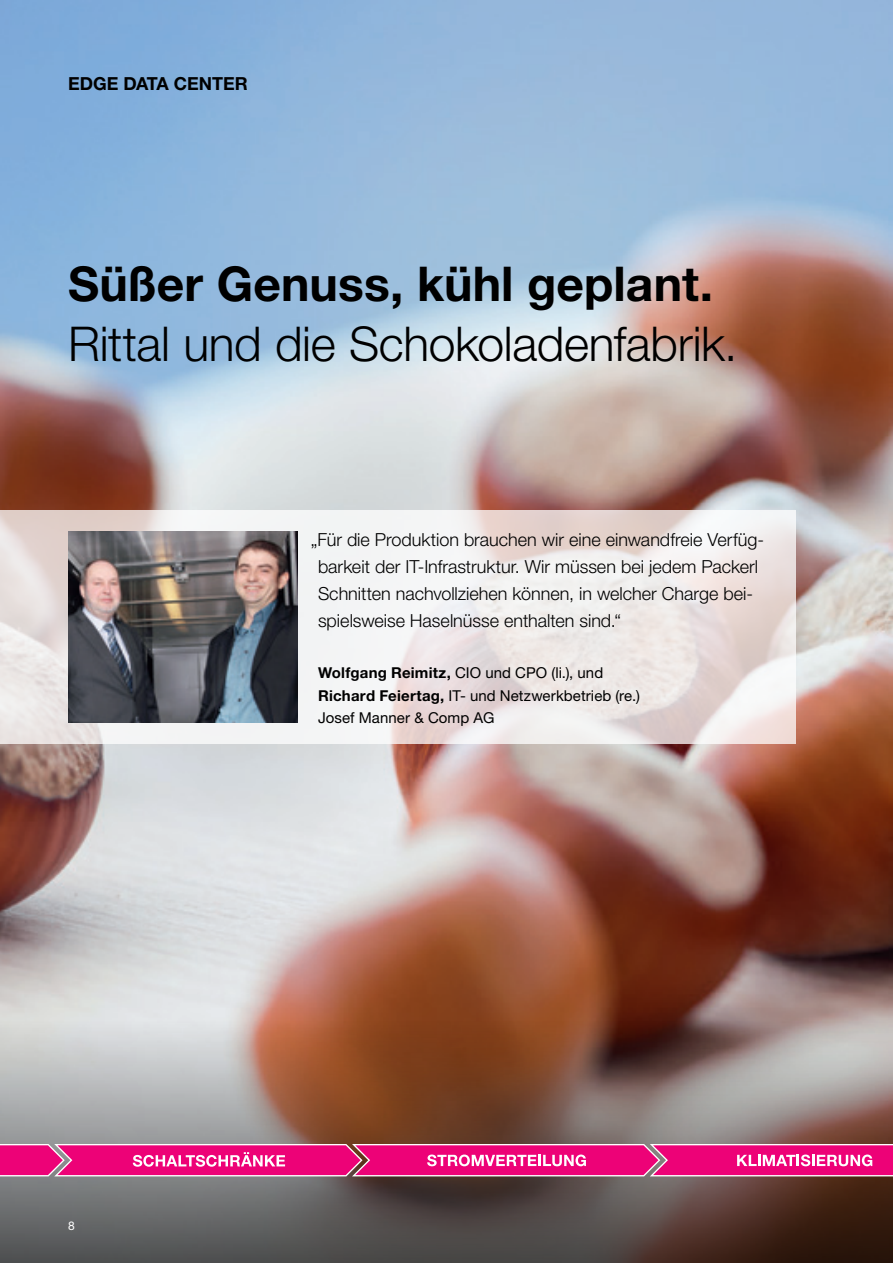
<style>
.page{position:relative;width:893px;height:1263px;background:#fff}
.page>*{position:absolute;margin:0;border:0;box-sizing:border-box;transform-origin:0 0}
.t1{font:300 48px "Neue Helvetica For Rittal";letter-spacing:-.01em;color:#000}
.t2{font:700 48px "Neue Helvetica For Rittal";letter-spacing:.005em;color:#000}
.t3{font:300 18px/27px "Neue Helvetica For Rittal";color:#000}
.t4{font:700 18px "Neue Helvetica For Rittal";color:#000}
.t5{font:15px/22.5px "Neue Helvetica For Rittal";letter-spacing:.005em;color:#000}
.t6{font:12px "Neue Helvetica For Rittal";color:#fff}
.s1{font-weight:700}
</style>
<div class="page">
<img style="left:0;top:0;width:893px;height:1020px">
<svg style="left:0;top:1020px;width:893px;height:243px"></svg>
<svg style="left:0;top:510px;width:795px;height:234px"></svg>
<img style="left:68px;top:531px;width:230px;height:192px">
<svg style="left:0;top:1144px;width:893px;height:32px"></svg>
<p class="t4" style="left:68px;top:73px;width:181px">EDGE DATA CENTER</p>
<h1 class="t2" style="left:68px;top:255px;width:647px">Süßer Genuss, kühl geplant.</h1>
<h1 class="t1" style="left:68px;top:315px;width:671px">Rittal und die Schokoladenfabrik.</h1>
<p class="t6" style="left:68px;top:1218px;width:8px">8</p>
<p class="t3" style="left:318px;top:525px;width:447px;text-indent:-7px">„Für die Produktion brauchen wir eine einwandfreie Verfüg&shy;barkeit der IT-Infrastruktur. Wir müssen bei jedem Packerl Schnitten nachvollziehen können, in welcher Charge bei&shy;spielsweise Haselnüsse enthalten sind.“</p>
<p class="t5" style="left:318px;top:662px;width:323px"><span class="s1">Wolfgang Reimitz,</span> CIO und CPO (li.), und<br><span class="s1">Richard Feiertag,</span> IT- und Netzwerkbetrieb (re.)<br>Josef Manner &amp; Comp AG</p>
</div>
